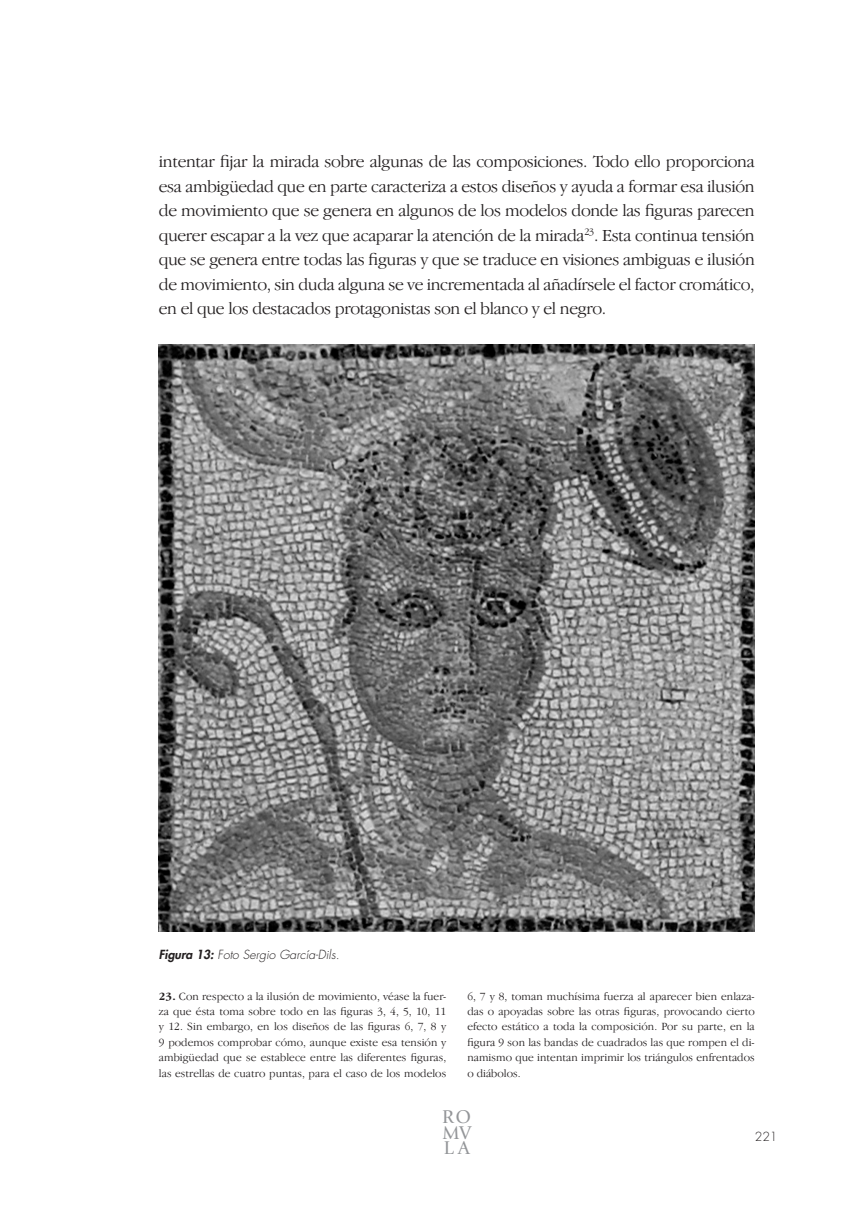
<style>
.page{position:relative;width:864px;height:1211px;background:#fff}
.page>*{position:absolute;margin:0;border:0;box-sizing:border-box;transform-origin:0 0}
.t1{font:19.25px/15.8px "Giovanni";color:#939598;text-align:justify}
.t2{font:300 17.5px/24.5px "Garamond IT Cby BT";letter-spacing:-.02em;color:#231f20;text-align:justify}
.t3{font:italic 300 12.25px "Futura";color:#231f20}
.t4{font:300 12.25px "Futura";color:#231f20}
.t5{font:300 11.38px/15.4px "Garamond IT Cby BT";letter-spacing:.005em;color:#231f20;text-align:justify}
.s1{font-weight:800}
.s2{font-weight:700}
</style>
<div class="page">
<img style="left:159px;top:344px;width:595px;height:587px">
<p class="t2" style="left:159px;top:149px;width:597px">intentar fijar la mirada sobre algunas de las composiciones. Todo ello proporciona esa ambigüedad que en parte caracteriza a estos diseños y ayuda a formar esa ilusión de movimiento que se genera en algunos de los modelos donde las figuras parecen querer escapar a la vez que acaparar la atención de la mirada<sup>23</sup>. Esta continua tensión que se genera entre todas las figuras y que se traduce en visiones ambiguas e ilusión de movimiento, sin duda alguna se ve incrementada al añadírsele el factor cromático, en el que los destacados protagonistas son el blanco y el negro.</p>
<p class="t3" style="left:159px;top:946px;width:182px"><span class="s1">Figura 13:</span> Foto Sergio García-Dils.</p>
<p class="t5" style="left:159px;top:988px;width:289px"><span class="s2">23.</span> Con respecto a la ilusión de movimiento, véase la fuer&shy;za que ésta toma sobre todo en las figuras 3, 4, 5, 10, 11 y 12. Sin embargo, en los diseños de las figuras 6, 7, 8 y 9 podemos comprobar cómo, aunque existe esa tensión y ambigüedad que se establece entre las diferentes figuras, las estrellas de cuatro puntas, para el caso de los modelos</p>
<p class="t5" style="left:467px;top:988px;width:289px">6, 7 y 8, toman muchísima fuerza al aparecer bien enlaza&shy;das o apoyadas sobre las otras figuras, provocando cierto efecto estático a toda la composición. Por su parte, en la figura 9 son las bandas de cuadrados las que rompen el di&shy;namismo que intentan imprimir los triángulos enfrentados o diábolos.</p>
<h1 class="t1" style="left:442px;top:1108px;width:31px">RO MV LA</h1>
<p class="t4" style="left:754px;top:1128px;width:24px">221</p>
</div>
